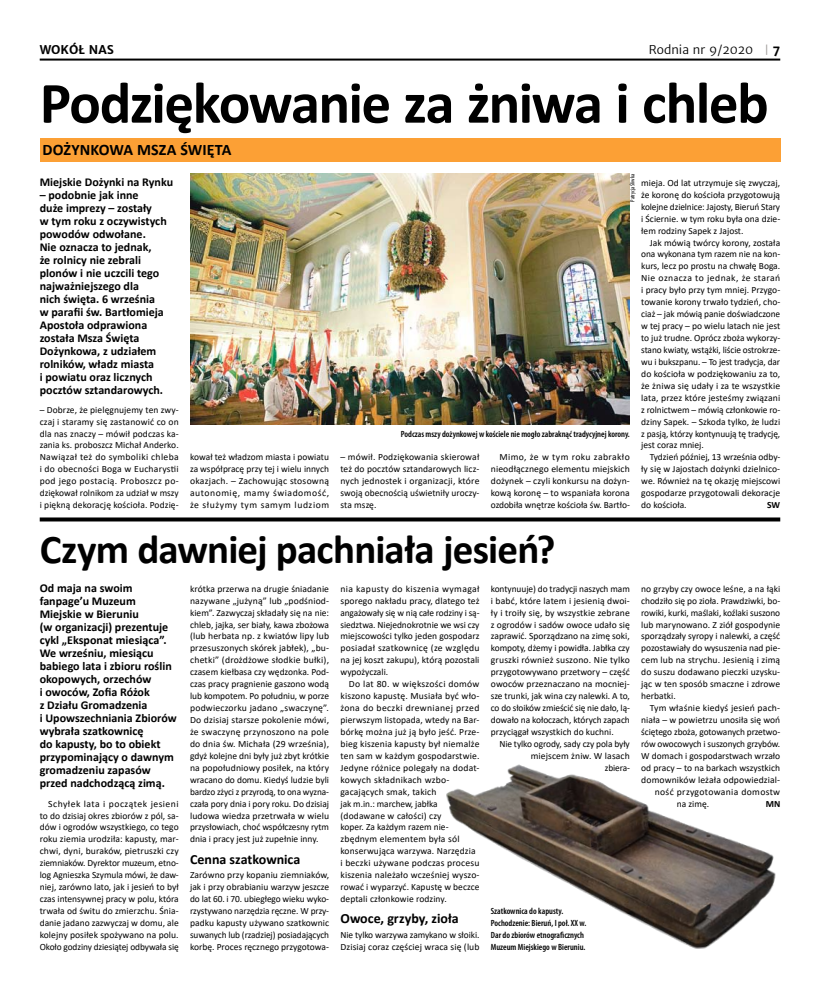
<style>
.page{position:relative;width:820px;height:993px;background:#fff}
.page>*{position:absolute;margin:0;border:0;box-sizing:border-box;transform-origin:0 0}
.t1{font:700 59px "Calibri";letter-spacing:-.03em;color:#000}
.t2{font:700 41px "Calibri";letter-spacing:-.02em;color:#000}
.t3{font:700 16px "Calibri";letter-spacing:.005em;color:#000}
.t4{font:700 14px "Calibri";letter-spacing:-.005em;color:#000}
.t5{font:700 12px/13px "Calibri";color:#000}
.t6{font:12px "Merriweather Sans";color:#000}
.t7{font:700 12px "Merriweather Sans";color:#000}
.t8{font:9.5px/11.9px "Calibri";letter-spacing:.005em;color:#000;text-align:justify}
.t9{font:9.5px "Calibri";letter-spacing:-.015em;color:#000}
.t10{font:9.5px "Calibri";letter-spacing:.03em;color:#000}
.t11{font:700 9.5px "Calibri";color:#000}
.t12{font:600 condensed 9px/11.9px "Myriad Pro";color:#000}
.t13{font:condensed 6px "Myriad Pro";color:#000}
.s1{font-family:"DIN Pro";color:#999694}
.s2{font-weight:700}
</style>
<div class="page">
<hr style="left:40px;top:59px;width:740px;height:2px;background:#000">
<div style="left:40px;top:138px;width:740px;height:24px;background:#fca035"></div>
<img style="left:190px;top:174px;width:439px;height:250px">
<img style="left:424px;top:764px;width:352px;height:184px">
<svg style="left:40px;top:517px;width:740px;height:4px;background:#1e1e1e"></svg>
<p class="t7" style="left:40px;top:43px;width:76px">WOKÓŁ NAS</p>
<p class="t6" style="left:648px;top:43px;width:133px">Rodnia nr 9/2020 <span class="s1">|</span> <span class="s2">7</span></p>
<h1 class="t1" style="left:40px;top:61px;width:730px">Podziękowanie za żniwa i chleb</h1>
<h3 class="t3" style="left:43px;top:138px;width:105px">Dożynkowa msz</h3>
<h3 class="t3" style="left:167px;top:138px;width:66px">a święta</h3>
<p class="t5" style="left:40px;top:175px;width:135px">Miejskie Dożynki na Rynku</p>
<p class="t5" style="left:40px;top:188px;width:128px">– podobnie jak inne<br>duże imprezy – zostały<br>w tym roku z oczywistych powodów odwołane.<br>Nie oznacza to jednak,<br>że rolnicy nie zebrali plonów i nie uczcili tego najważniejszego dla<br>nich święta. 6 września w parafii św. Bartłomieja<br>Apostoła odprawiona została Msza Święta<br>Dożynkowa, z udziałem rolników, władz miasta<br>i powiatu oraz licznych pocztów sztandarowych.</p>
<p class="t8" style="left:40px;top:403px;width:140px">– Dobrze, że pielęgnujemy ten zwy&shy;czaj i staramy się zastanowić co on dla nas znaczy – mówił podczas ka&shy;zania ks. proboszcz Michał Anderko.<br>Nawiązał też do symboliki chleba i do obecności Boga w Eucharystii pod jego postacią. Proboszcz po&shy;dziękował rolnikom za udział w mszy i piękną dekorację kościoła. Podzię-</p>
<p class="t13" style="left:628px;top:201px;width:29px;rotate:-90deg">Patrycja Śliwka</p>
<p class="t8" style="left:641px;top:176px;width:140px">mieja. Od lat utrzymuje się zwyczaj, że koronę do kościoła przygotowują kolejne dzielnice: Jajosty, Bieruń Stary i Ściernie. w tym roku była ona dzie&shy;łem rodziny Sapek z Jajost.</p>
<p class="t8" style="left:641px;top:236px;width:140px;text-indent:9px">Jak mówią twórcy korony, została ona wykonana tym razem nie na kon&shy;kurs, lecz po prostu na chwałę Boga.<br>Nie oznacza to jednak, że starań i pracy było przy tym mniej. Przygo&shy;towanie korony trwało tydzień, cho&shy;ciaż – jak mówią panie doświadczone w tej pracy – po wielu latach nie jest to już trudne. Oprócz zboża wykorzy&shy;stano kwiaty, wstążki, liście ostrokrze&shy;wu i bukszpanu. – To jest tradycja, dar do kościoła w podziękowaniu za to, że żniwa się udały i za te wszystkie lata, przez które jesteśmy związani z rolnictwem – mówią członkowie ro&shy;dziny Sapek. – Szkoda tylko, że ludzi z pasją, którzy kontynuują tę tradycję, jest coraz mniej.</p>
<p class="t8" style="left:641px;top:451px;width:140px;text-indent:9px">Tydzień później, 13 września odby&shy;ły się w Jajostach dożynki dzielnico&shy;we. Również na tę okazję miejscowi gospodarze przygotowali dekoracje do kościoła.</p>
<p class="t12" style="left:400px;top:427px;width:230px">Podczas mszy dożynkowej w kościele nie mogło zabraknąć tradycyjnej korony.</p>
<p class="t8" style="left:190px;top:451px;width:140px">kował też władzom miasta i powiatu za współpracę przy tej i wielu innych okazjach. – Zachowując stosowną autonomię, mamy świadomość, że służymy tym samym ludziom</p>
<p class="t8" style="left:340px;top:451px;width:140px">– mówił. Podziękowania skierował też do pocztów sztandarowych licz&shy;nych jednostek i organizacji, które swoją obecnością uświetniły uroczy&shy;sta mszę.</p>
<p class="t8" style="left:490px;top:451px;width:140px;text-indent:9px">Mimo, że w tym roku zabrakło nieodłącznego elementu miejskich dożynek – czyli konkursu na dożyn&shy;kową koronę – to wspaniała korona ozdobiła wnętrze kościoła św. Bartło-</p>
<p class="t11" style="left:766px;top:498px;width:15px">SW</p>
<h2 class="t2" style="left:40px;top:520px;width:517px">Czym dawniej pachniała jesień?</h2>
<p class="t5" style="left:40px;top:581px;width:138px">Od maja na swoim fanpage’u Muzeum<br>Miejskie w Bieruniu<br>(w organizacji) prezentuje cykl „Eksponat miesiąca”.<br>We wrześniu, miesiącu babiego lata i zbioru roślin okopowych, orzechów<br>i owoców, Zofia Różok<br>z Działu Gromadzenia<br>i Upowszechniania Zbiorów wybrała szatkownicę<br>do kapusty, bo to obiekt przypominający o dawnym gromadzeniu zapasów przed nadchodzącą zimą.</p>
<p class="t8" style="left:40px;top:797px;width:140px;text-indent:9px">Schyłek lata i początek jesieni to do dzisiaj okres zbiorów z pól, sa&shy;dów i ogrodów wszystkiego, co tego roku ziemia urodziła: kapusty, mar&shy;chwi, dyni, buraków, pietruszki czy ziemniaków. Dyrektor muzeum, etno&shy;log Agnieszka Szymula mówi, że daw&shy;niej, zarówno lato, jak i jesień to był czas intensywnej pracy w polu, która trwała od świtu do zmierzchu. Śnia&shy;danie jadano zazwyczaj w domu, ale kolejny posiłek spożywano na polu.<br>Około godziny dziesiątej odbywała się</p>
<p class="t8" style="left:190px;top:582px;width:140px">krótka przerwa na drugie śniadanie nazywane „jużyną” lub „podśniod&shy;kiem”. Zazwyczaj składały się na nie: chleb, jajka, ser biały, kawa zbożowa (lub herbata np. z kwiatów lipy lub przesuszonych skórek jabłek), „bu&shy;chetki” (drożdżowe słodkie bułki), czasem kiełbasa czy wędzonka. Pod&shy;czas pracy pragnienie gaszono wodą lub kompotem. Po południu, w porze podwieczorku jadano „swaczynę”.<br>Do dzisiaj starsze pokolenie mówi, że swaczynę przynoszono na pole do dnia św. Michała (29 września), gdyż kolejne dni były już zbyt krótkie na popołudniowy posiłek, na który wracano do domu. Kiedyś ludzie byli bardzo zżyci z przyrodą, to ona wyzna&shy;czała pory dnia i pory roku. Do dzisiaj ludowa wiedza przetrwała w wielu przysłowiach, choć współczesny rytm dnia i pracy jest już zupełnie inny.</p>
<h3 class="t4" style="left:190px;top:848px;width:112px">Cenna szatkownica</h3>
<p class="t8" style="left:190px;top:868px;width:140px">Zarówno przy kopaniu ziemniaków, jak i przy obrabianiu warzyw jeszcze do lat 60. i 70. ubiegłego wieku wyko&shy;rzystywano narzędzia ręczne. W przy&shy;padku kapusty używano szatkownic suwanych lub (rzadziej) posiadających korbę. Proces ręcznego przygotowa-</p>
<p class="t8" style="left:340px;top:582px;width:140px">nia kapusty do kiszenia wymagał sporego nakładu pracy, dlatego też angażowały się w nią całe rodziny i są&shy;siedztwa. Niejednokrotnie we wsi czy miejscowości tylko jeden gospodarz posiadał szatkownicę (ze względu na jej koszt zakupu), którą pozostali wypożyczali.</p>
<p class="t8" style="left:340px;top:677px;width:140px;text-align:left;text-indent:9px">Do lat 80. w większości domów kiszono kapustę. Musiała być wło&shy;żona do beczki drewnianej przed pierwszym listopada, wtedy na Bar&shy;bórkę można już ją było jeść. Prze&shy;bieg kiszenia kapusty był niemalże ten sam w każdym gospodarstwie.<br>Jedyne różnice polegały na dodat&shy;kowych składnikach wzbo&shy;gacających smak, takich<br>jak m.in.: marchew, jabłka (dodawane w całości) czy<br>koper. Za każdym razem nie&shy;zbędnym elementem była sól konserwująca warzywa. Narzędzia i beczki używane podczas procesu kiszenia należało wcześniej wyszo&shy;rować i wyparzyć. Kapustę w beczce deptali członkowie rodziny.</p>
<h3 class="t4" style="left:340px;top:908px;width:120px">Owoce, grzyby, zioła</h3>
<p class="t8" style="left:340px;top:928px;width:140px">Nie tylko warzywa zamykano w słoiki.<br>Dzisiaj coraz częściej wraca się (lub</p>
<p class="t8" style="left:490px;top:582px;width:140px">kontynuuje) do tradycji naszych mam i babć, które latem i jesienią dwoi&shy;ły i troiły się, by wszystkie zebrane z ogrodów i sadów owoce udało się zaprawić. Sporządzano na zimę soki, kompoty, dżemy i powidła. Jabłka czy gruszki również suszono. Nie tylko przygotowywano przetwory – część owoców przeznaczano na mocniej&shy;sze trunki, jak wina czy nalewki. A to, co do słoików zmieścić się nie dało, lą&shy;dowało na kołoczach, których zapach przyciągał wszystkich do kuchni.</p>
<p class="t8" style="left:499px;top:737px;width:132px;text-align:right">Nie tylko ogrody, sady czy pola były miejscem żniw. W lasach<br>zbiera-</p>
<p class="t12" style="left:490px;top:904px;width:97px">Szatkownica do kapusty.<br>Pochodzenie: Bieruń, I poł. XX w.<br>Dar do zbiorów etnograficznych<br>Muzeum Miejskiego w Bieruniu.</p>
<p class="t8" style="left:641px;top:582px;width:140px">no grzyby czy owoce leśne, a na łąki chodziło się po zioła. Prawdziwki, bo&shy;rowiki, kurki, maślaki, koźlaki suszono lub marynowano. Z ziół gospodynie sporządzały syropy i nalewki, a część pozostawiały do wysuszenia nad pie&shy;cem lub na strychu. Jesienią i zimą do suszu dodawano pieczki uzysku&shy;jąc w ten sposób smaczne i zdrowe herbatki.</p>
<p class="t8" style="left:649px;top:701px;width:132px">Tym właśnie kiedyś jesień pach-</p>
<p class="t8" style="left:641px;top:713px;width:140px">niała – w powietrzu unosiła się woń</p>
<p class="t8" style="left:641px;top:725px;width:140px">ściętego zboża, gotowanych przetwo-</p>
<p class="t9" style="left:641px;top:736px;width:140px">rów owocowych i suszonych grzybów.</p>
<p class="t8" style="left:641px;top:749px;width:140px">W domach i gospodarstwach wrzało</p>
<p class="t8" style="left:641px;top:761px;width:140px">od pracy – to na barkach wszystkich</p>
<p class="t8" style="left:641px;top:773px;width:140px">domowników leżała odpowiedzial-</p>
<p class="t10" style="left:654px;top:784px;width:127px">ność przygotowania domostw</p>
<p class="t8" style="left:676px;top:797px;width:34px">na zimę.</p>
<p class="t11" style="left:765px;top:796px;width:15px">MN</p>
</div>
